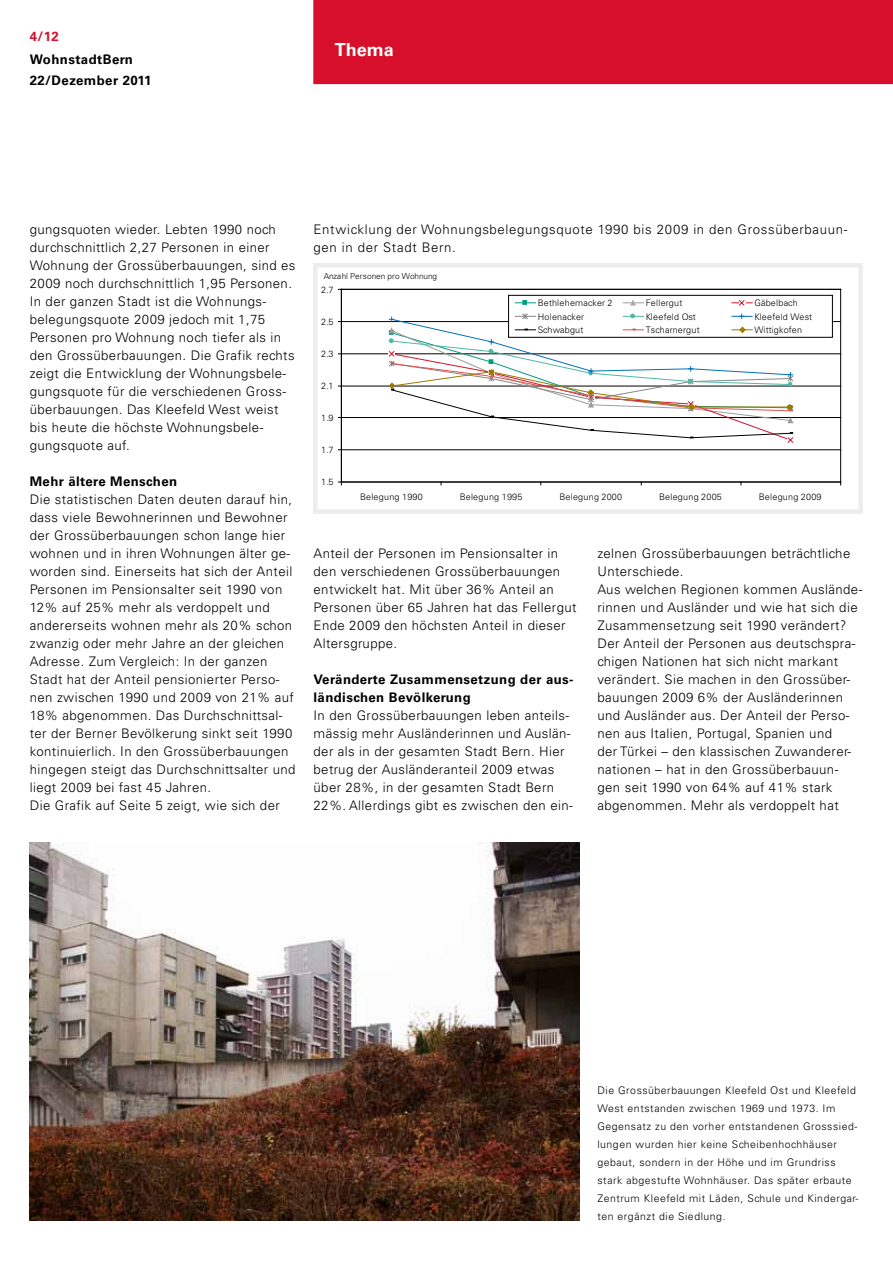
<style>
.page{position:relative;width:893px;height:1263px;background:#fff}
.page>*{position:absolute;margin:0;border:0;box-sizing:border-box;transform-origin:0 0}
.t1{font:700 18px "Univers LT Std";color:#fff}
.t2{font:300 13.2px/18px "Univers LT Std";letter-spacing:.03em;color:#000}
.t3{font:700 13.2px/21px "Univers LT Std";letter-spacing:.03em;color:#000}
.t4{font:300 13.2px/18px "Univers LT Std";letter-spacing:.05em;color:#000}
.t5{font:700 13.2px "Univers LT Std";color:#d80f2a}
.t6{font:300 10.5px/18px "Univers LT Std";letter-spacing:.05em;color:#000}
.t7{font:300 9px "Univers LT Std";letter-spacing:.025em;color:#000}
.t8{font:300 8.25px "Univers LT Std";letter-spacing:-.01em;color:#000}
</style>
<div class="page">
<div style="left:313px;top:0;width:580px;height:84px;background:#d80f2a"></div>
<img style="left:30px;top:842px;width:549px;height:378px">
<div style="left:313px;top:263px;width:550px;height:251px;border:5px solid #ededed"></div>
<hr style="left:341px;top:449px;width:500px;height:1px;background:#000">
<hr style="left:341px;top:417px;width:500px;height:1px;background:#000">
<hr style="left:341px;top:386px;width:500px;height:1px;background:#000">
<hr style="left:341px;top:354px;width:500px;height:1px;background:#000">
<hr style="left:341px;top:321px;width:500px;height:1px;background:#000">
<hr style="left:341px;top:289px;width:500px;height:1px;background:#000">
<hr style="left:840px;top:289px;width:1px;height:193px;background:#000">
<hr style="left:341px;top:289px;width:1px;height:193px;background:#000">
<hr style="left:341px;top:482px;width:500px;height:1px;background:#000">
<div style="left:509px;top:295px;width:323px;height:42px;background:#fff"></div>
<div style="left:508px;top:295px;width:324px;height:42px;border:1px solid #000"></div>
<svg style="left:515px;top:300px;width:21px;height:5px"></svg>
<svg style="left:623px;top:300px;width:20px;height:6px"></svg>
<svg style="left:732px;top:300px;width:20px;height:6px"></svg>
<svg style="left:388px;top:313px;width:406px;height:130px"></svg>
<p class="t5" style="left:30px;top:28px;width:31px">4/12</p>
<p class="t3" style="left:30px;top:49px;width:123px">WohnstadtBern<br>22/Dezember 2011</p>
<h1 class="t1" style="left:335px;top:39px;width:61px">Thema</h1>
<p class="t2" style="left:30px;top:220px;width:267px">gungsquoten wieder. Lebten 1990 noch durchschnittlich 2,27 Personen in einer Wohnung der Grossüberbauungen, sind es 2009 noch durchschnittlich 1,95 Personen.<br>In der ganzen Stadt ist die Wohnungs&shy;belegungsquote 2009 jedoch mit 1,75<br>Personen pro Wohnung noch tiefer als in den Grossüberbauungen. Die Grafik rechts zeigt die Entwicklung der Wohnungsbele&shy;gungsquote für die verschiedenen Gross&shy;überbauungen. Das Kleefeld West weist bis heute die höchste Wohnungsbele&shy;gungsquote auf.</p>
<p class="t3" style="left:30px;top:471px;width:149px">Mehr ältere Menschen</p>
<p class="t2" style="left:30px;top:490px;width:267px">Die statistischen Daten deuten darauf hin, dass viele Bewohnerinnen und Bewohner der Grossüberbauungen schon lange hier wohnen und in ihren Wohnungen älter ge&shy;worden sind. Einerseits hat sich der Anteil Personen im Pensionsalter seit 1990 von 12% auf 25% mehr als verdoppelt und andererseits wohnen mehr als 20% schon zwanzig oder mehr Jahre an der gleichen Adresse. Zum Vergleich: In der ganzen Stadt hat der Anteil pensionierter Perso&shy;nen zwischen 1990 und 2009 von 21% auf 18% abgenommen. Das Durchschnittsal&shy;ter der Berner Bevölkerung sinkt seit 1990 kontinuierlich. In den Grossüberbauungen hingegen steigt das Durchschnittsalter und liegt 2009 bei fast 45 Jahren.<br>Die Grafik auf Seite 5 zeigt, wie sich der</p>
<p class="t4" style="left:314px;top:220px;width:535px">Entwicklung der Wohnungsbelegungsquote 1990 bis 2009 in den Grossüberbauun&shy;gen in der Stadt Bern.</p>
<p class="t8" style="left:324px;top:271px;width:115px">Anzahl Personen pro Wohnung</p>
<p class="t7" style="left:321px;top:284px;width:14px">2.7</p>
<p class="t7" style="left:321px;top:316px;width:14px">2.5</p>
<p class="t7" style="left:321px;top:349px;width:14px">2.3</p>
<p class="t7" style="left:321px;top:381px;width:14px">2.1</p>
<p class="t7" style="left:321px;top:412px;width:14px">1.9</p>
<p class="t7" style="left:321px;top:444px;width:14px">1.7</p>
<p class="t7" style="left:321px;top:477px;width:14px">1.5</p>
<p class="t7" style="left:538px;top:298px;width:76px">Bethlehemacker 2</p>
<p class="t7" style="left:646px;top:298px;width:38px">Fellergut</p>
<p class="t7" style="left:754px;top:298px;width:45px">Gäbelbach</p>
<p class="t7" style="left:538px;top:311px;width:48px">Holenacker</p>
<p class="t7" style="left:646px;top:311px;width:52px">Kleefeld Ost</p>
<p class="t7" style="left:754px;top:311px;width:59px">Kleefeld West</p>
<p class="t7" style="left:538px;top:325px;width:47px">Schwabgut</p>
<p class="t7" style="left:646px;top:325px;width:55px">Tscharnergut</p>
<p class="t7" style="left:754px;top:325px;width:49px">Wittigkofen</p>
<p class="t7" style="left:360px;top:491px;width:64px">Belegung 1990</p>
<p class="t7" style="left:460px;top:491px;width:64px">Belegung 1995</p>
<p class="t7" style="left:559px;top:491px;width:64px">Belegung 2000</p>
<p class="t7" style="left:659px;top:491px;width:64px">Belegung 2005</p>
<p class="t7" style="left:759px;top:491px;width:64px">Belegung 2009</p>
<p class="t2" style="left:314px;top:544px;width:265px">Anteil der Personen im Pensionsalter in den verschiedenen Grossüberbauungen entwickelt hat. Mit über 36% Anteil an Personen über 65 Jahren hat das Fellergut Ende 2009 den höchsten Anteil in dieser Altersgruppe.</p>
<p class="t3" style="left:314px;top:671px;width:262px;line-height:18px">Veränderte Zusammensetzung der aus&shy;ländischen Bevölkerung</p>
<p class="t2" style="left:314px;top:707px;width:261px">In den Grossüberbauungen leben anteils&shy;mässig mehr Ausländerinnen und Auslän&shy;der als in der gesamten Stadt Bern. Hier betrug der Ausländeranteil 2009 etwas über 28%, in der gesamten Stadt Bern 22%. Allerdings gibt es zwischen den ein-</p>
<p class="t2" style="left:597px;top:544px;width:266px">zelnen Grossüberbauungen beträchtliche Unterschiede.<br>Aus welchen Regionen kommen Auslände&shy;rinnen und Ausländer und wie hat sich die Zusammensetzung seit 1990 verändert?<br>Der Anteil der Personen aus deutschspra&shy;chigen Nationen hat sich nicht markant verändert. Sie machen in den Grossüber&shy;bauungen 2009 6% der Ausländerinnen und Ausländer aus. Der Anteil der Perso&shy;nen aus Italien, Portugal, Spanien und<br>der Türkei – den klassischen Zuwanderer&shy;nationen – hat in den Grossüberbauun&shy;gen seit 1990 von 64% auf 41% stark abgenommen. Mehr als verdoppelt hat</p>
<p class="t6" style="left:597px;top:1082px;width:263px">Die Grossüberbauungen Kleefeld Ost und Kleefeld West entstanden zwischen 1969 und 1973. Im Gegensatz zu den vorher entstandenen Grosssied&shy;lungen wurden hier keine Scheibenhochhäuser gebaut, sondern in der Höhe und im Grundriss stark abgestufte Wohnhäuser. Das später erbaute Zentrum Kleefeld mit Läden, Schule und Kindergar&shy;ten ergänzt die Siedlung.</p>
</div>
